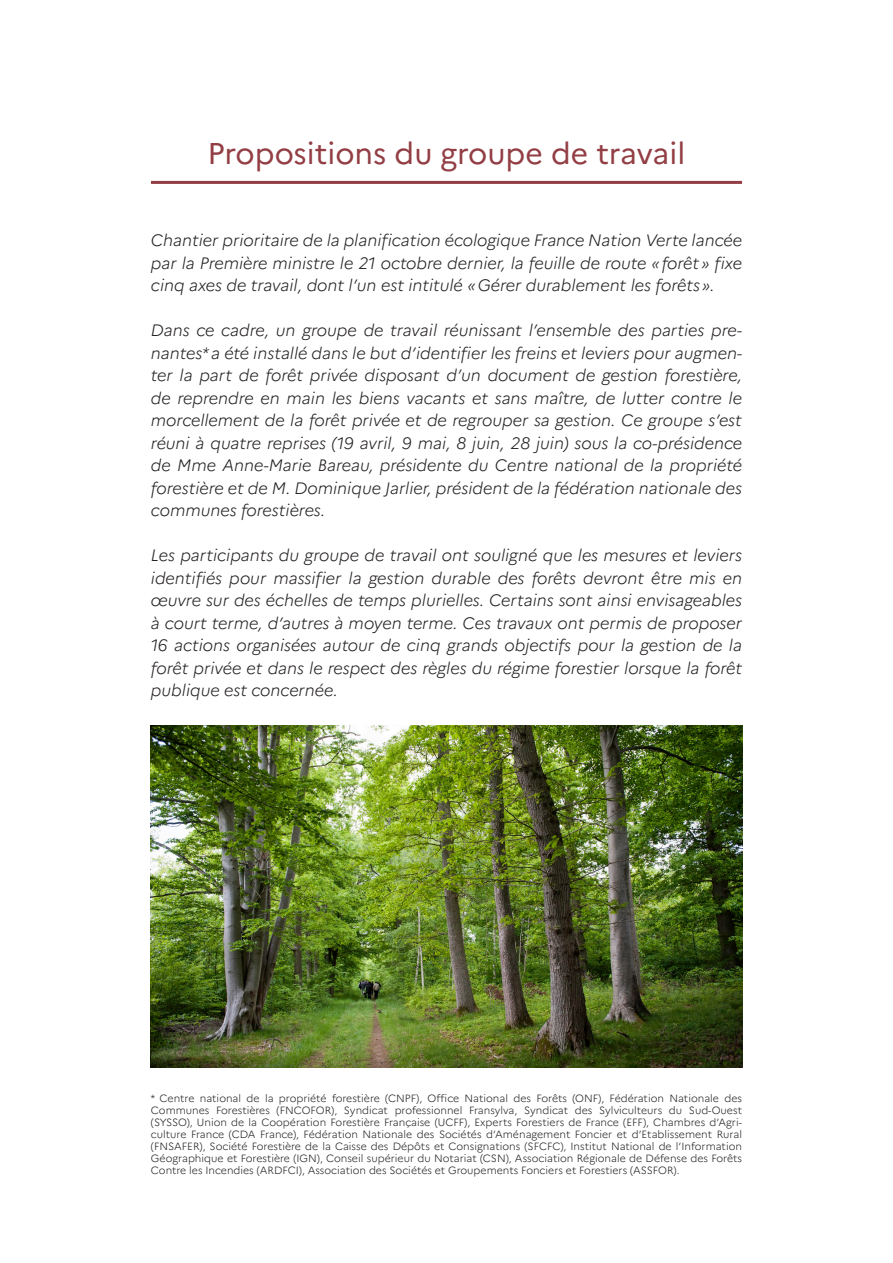
<style>
.page{position:relative;width:893px;height:1263px;background:#fff}
.page>*{position:absolute;margin:0;border:0;box-sizing:border-box;transform-origin:0 0}
.t1{font:30px "Marianne";color:#923e44}
.t2{font:italic 300 16.5px/22.5px "Marianne";color:#231f20;text-align:justify}
.t3{font:300 10.5px/12px "Marianne";color:#231f20;text-align:justify}
</style>
<div class="page">
<hr style="left:151px;top:181px;width:591px;height:3px;background:#923e44">
<img style="left:151px;top:725px;width:591px;height:342px">
<p class="t1" style="left:208px;top:130px;width:479px">Propositions du groupe de travail</p>
<p class="t2" style="left:151px;top:228px;width:593px">Chantier prioritaire de la planification écologique France Nation Verte lancée par la Première ministre le 21 octobre dernier, la feuille de route « forêt » fixe cinq axes de travail, dont l’un est intitulé « Gérer durablement les forêts ».</p>
<p class="t2" style="left:151px;top:318px;width:593px">Dans ce cadre, un groupe de travail réunissant l’ensemble des parties pre&shy;nantes* a été installé dans le but d’identifier les freins et leviers pour augmen&shy;ter la part de forêt privée disposant d’un document de gestion forestière, de reprendre en main les biens vacants et sans maître, de lutter contre le morcellement de la forêt privée et de regrouper sa gestion. Ce groupe s’est réuni à quatre reprises (19 avril, 9 mai, 8 juin, 28 juin) sous la co-présidence de Mme Anne-Marie Bareau, présidente du Centre national de la propriété forestière et de M. Dominique Jarlier, président de la fédération nationale des communes forestières.</p>
<p class="t2" style="left:151px;top:543px;width:593px">Les participants du groupe de travail ont souligné que les mesures et leviers identifiés pour massifier la gestion durable des forêts devront être mis en œuvre sur des échelles de temps plurielles. Certains sont ainsi envisageables à court terme, d’autres à moyen terme. Ces travaux ont permis de proposer 16 actions organisées autour de cinq grands objectifs pour la gestion de la forêt privée et dans le respect des règles du régime forestier lorsque la forêt publique est concernée.</p>
<p class="t3" style="left:151px;top:1092px;width:593px">* Centre national de la propriété forestière (CNPF), Office National des Forêts (ONF), Fédération Nationale des Communes Forestières (FNCOFOR), Syndicat professionnel Fransylva, Syndicat des Sylviculteurs du Sud-Ouest (SYSSO), Union de la Coopération Forestière Française (UCFF), Experts Forestiers de France (EFF), Chambres d’Agri&shy;culture France (CDA France), Fédération Nationale des Sociétés d’Aménagement Foncier et d’Etablissement Rural (FNSAFER), Société Forestière de la Caisse des Dépôts et Consignations (SFCFC), Institut National de l’Information Géographique et Forestière (IGN), Conseil supérieur du Notariat (CSN), Association Régionale de Défense des Forêts Contre les Incendies (ARDFCI), Association des Sociétés et Groupements Fonciers et Forestiers (ASSFOR).</p>
</div>
